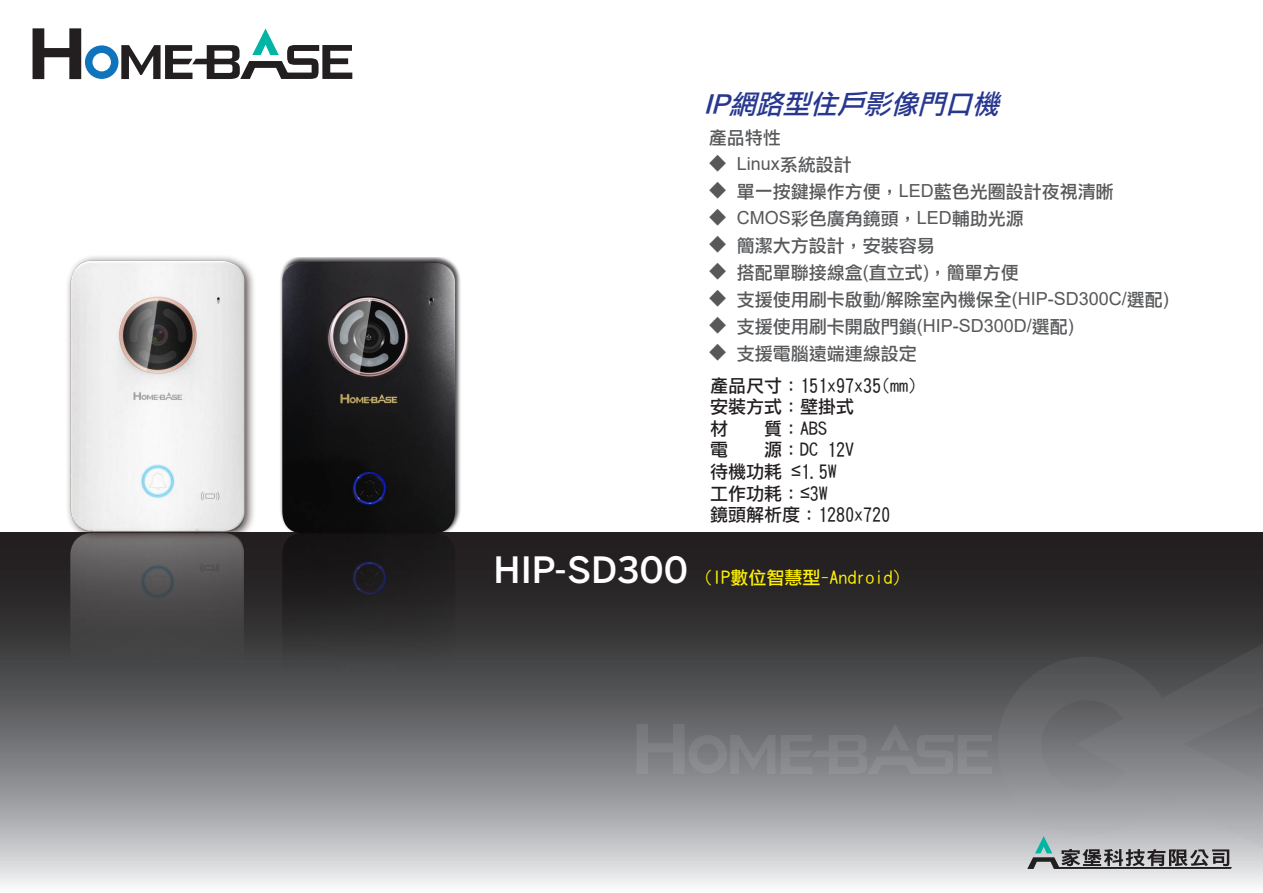
<style>
.page{position:relative;width:1263px;height:893px;background:#fff}
.page>*{position:absolute;margin:0;border:0;box-sizing:border-box;transform-origin:0 0}
.t1{font:500 36px "Benton Sans";color:#fff}
.t2{font:italic 27px "DF Li Hei Md HK BF";color:#283890}
.t3{font:18px "DF Li Hei Md WIN BF";color:#57585a}
.t4{font:18px/21.6px "DF Li Hei Md WIN BF";color:#231f20}
.t5{font:18px "Arial";color:#57585a}
.t6{font:18px "DF Li Hei Md WIN BF";color:#fff101}
.s1{font-family:"Adobe Ming Std";font-weight:300}
.s2{font-family:"DF Li Hei Md WIN BF"}
.s3{font-family:"Arial"}
</style>
<div class="page">
<svg style="left:0;top:533px;width:1263px;height:352px;background:#717173"></svg>
<svg style="left:781px;top:724px;width:211px;height:50px;background:#7a7c7f"></svg>
<svg style="left:636px;top:724px;width:139px;height:50px;background:#7b7c7f"></svg>
<svg style="left:33px;top:28px;width:319px;height:51px"></svg>
<svg style="left:998px;top:644px;width:265px;height:225px;background:#7d7e81"></svg>
<img style="left:54px;top:256px;width:204px;height:475px">
<img style="left:278px;top:257px;width:185px;height:424px">
<h1 class="t1" style="left:494px;top:549px;width:196px">HIP-SD300</h1>
<h2 class="t2" style="left:704px;top:90px;width:304px">IP網路型住戶影像門口機</h2>
<p class="t3" style="left:709px;top:128px;width:73px">產品特性</p>
<p class="t5" style="left:709px;top:151px;width:145px"><span class="s1">◆</span> Linux<span class="s2">系統設計</span></p>
<p class="t3" style="left:709px;top:182px;width:407px"><span class="s1">◆</span> 單一按鍵操作方便，<span class="s3">LED</span>藍色光圈設計夜視清晰</p>
<p class="t3" style="left:709px;top:209px;width:317px"><span class="s1">◆</span> <span class="s3">CMOS</span>彩色廣角鏡頭，<span class="s3">LED</span>輔助光源</p>
<p class="t3" style="left:709px;top:236px;width:228px"><span class="s1">◆</span> 簡潔大方設計，安裝容易</p>
<p class="t3" style="left:709px;top:263px;width:311px"><span class="s1">◆</span> 搭配單聯接線盒<span class="s3">(</span>直立式<span class="s3">)</span>，簡單方便</p>
<p class="t3" style="left:709px;top:290px;width:462px"><span class="s1">◆</span> 支援使用刷卡啟動<span class="s3">/</span>解除室內機保全<span class="s3">(HIP-SD300C/</span>選配<span class="s3">)</span></p>
<p class="t5" style="left:709px;top:313px;width:367px"><span class="s1">◆</span> <span class="s2">支援使用刷卡開啟門鎖</span>(HIP-SD300D/<span class="s2">選配</span>)</p>
<p class="t3" style="left:709px;top:344px;width:210px"><span class="s1">◆</span> 支援電腦遠端連線設定</p>
<p class="t4" style="left:710px;top:374px;width:208px">產品尺寸：151x97x35(mm)安裝方式：壁掛式<br>材</p>
<p class="t4" style="left:764px;top:418px;width:64px">質：ABS</p>
<p class="t4" style="left:710px;top:439px;width:181px;text-indent:54px">源：DC 12V<br>待機功耗 <span class="s3">≤</span>1.5W<br>工作功耗：<span class="s3">≤</span>3W<br>鏡頭解析度：1280x720</p>
<p class="t4" style="left:710px;top:439px;width:19px">電</p>
<p class="t6" style="left:703px;top:568px;width:199px">(IP數位智慧型-Android)</p>
</div>
